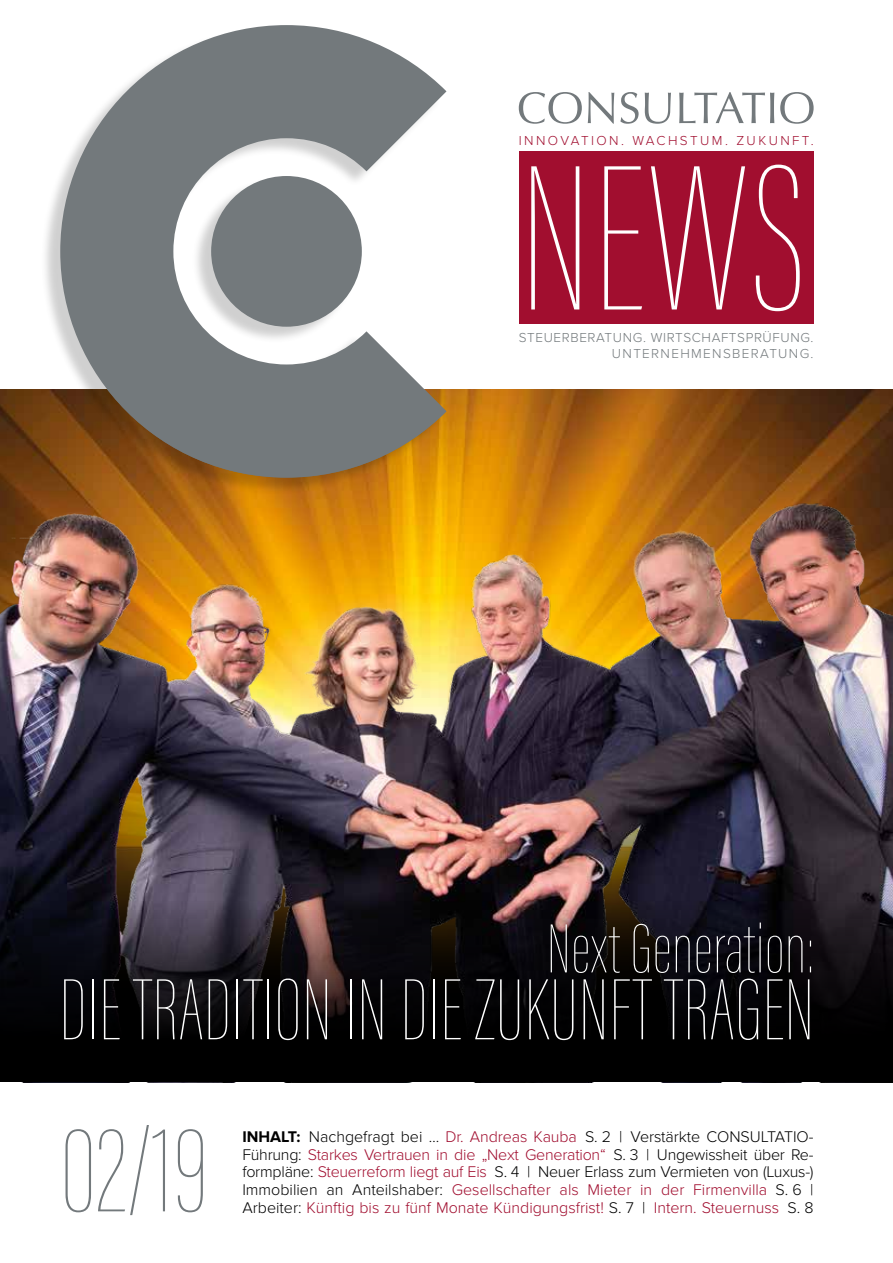
<style>
.page{position:relative;width:893px;height:1263px;background:#fff}
.page>*{position:absolute;margin:0;border:0;box-sizing:border-box;transform-origin:0 0}
.t1{font:100 214.95px "Acumin Pro Extra Cond";color:#fff}
.t2{font:100 125.7px "Acumin Pro Extra Cond";color:#73797c}
.t3{font:100 90px "Acumin Pro Extra Cond";color:#fff}
.t4{font:100 72px "Acumin Pro Extra Cond";color:#fff}
.t5{font:300 16.05px/17.7px "Proxima Nova";color:#000;text-align:justify}
.t6{font:300 16.05px "Proxima Nova";color:#a10e2f}
.t7{font:300 13.5px/16.2px "Proxima Nova";letter-spacing:.045em;color:#73797c;text-align:right}
.t8{font:300 13.5px "Proxima Nova";letter-spacing:.18em;color:#a10e2f}
.s1{font-weight:700}
.s2{color:#a10e2f}
.s3{color:#000}
</style>
<div class="page">
<img style="left:0;top:389px;width:893px;height:99px">
<div style="left:40px;top:26px;width:402px;height:469px;background:#000;opacity:.19"></div>
<svg style="left:60px;top:25px;width:386px;height:364px;fill:#73797c"></svg>
<img style="left:0;top:488px;width:893px;height:413px">
<div style="left:519px;top:151px;width:295px;height:173px;background:#a10e2f"></div>
<svg style="left:519px;top:92px;width:63px;height:32px"></svg>
<svg style="left:588px;top:92px;width:26px;height:32px"></svg>
<svg style="left:620px;top:92px;width:19px;height:32px"></svg>
<svg style="left:645px;top:93px;width:26px;height:31px"></svg>
<svg style="left:679px;top:92px;width:95px;height:31px"></svg>
<svg style="left:780px;top:92px;width:34px;height:32px"></svg>
<svg style="left:60px;top:389px;width:386px;height:89px;background:#7e6c53"></svg>
<svg style="left:0;top:901px;width:893px;height:181px;background:#0d0a0d"></svg>
<p class="t8" style="left:519px;top:133px;width:296px">INNOVATION. WACHSTUM. ZUKUNFT.</p>
<h1 class="t1" style="left:519px;top:112px;width:289px">NEWS</h1>
<p class="t7" style="left:519px;top:329px;width:296px">STEUERBERATUNG. WIRTSCHAFTSPRÜFUNG.<br>UNTERNEHMENSBERATUNG.</p>
<h3 class="t4" style="left:546px;top:906px;width:270px">Next Generation:</h3>
<h3 class="t3" style="left:59px;top:956px;width:757px">DIE TRADITION IN DIE ZUKUNFT TRAGEN</h3>
<h2 class="t2" style="left:60px;top:1096px;width:149px">02/19</h2>
<p class="t5" style="left:242px;top:1128px;width:573px"><span class="s1">INHALT:</span> Nachgefragt bei … <span class="s2">Dr. Andreas Kauba</span> S. 2 | Verstärkte CONSULTATIO-Führung: <span class="s2">Starkes Vertrauen in die „Next Generation“</span> S. 3 | Ungewissheit über Re&shy;formpläne: <span class="s2">Steuerreform liegt auf Eis</span> S. 4 | Neuer Erlass zum Vermieten von (Luxus-)<br>Immobilien an Anteilshaber: <span class="s2">Gesellschafter als Mieter in der Firmenvilla</span> S. 6 |</p>
<p class="t6" style="left:242px;top:1198px;width:573px"><span class="s3">Arbeiter:</span> Künftig bis zu fünf Monate Kündigungsfrist! <span class="s3">S. 7 |</span> Intern. Steuernuss <span class="s3">S. 8</span></p>
</div>
